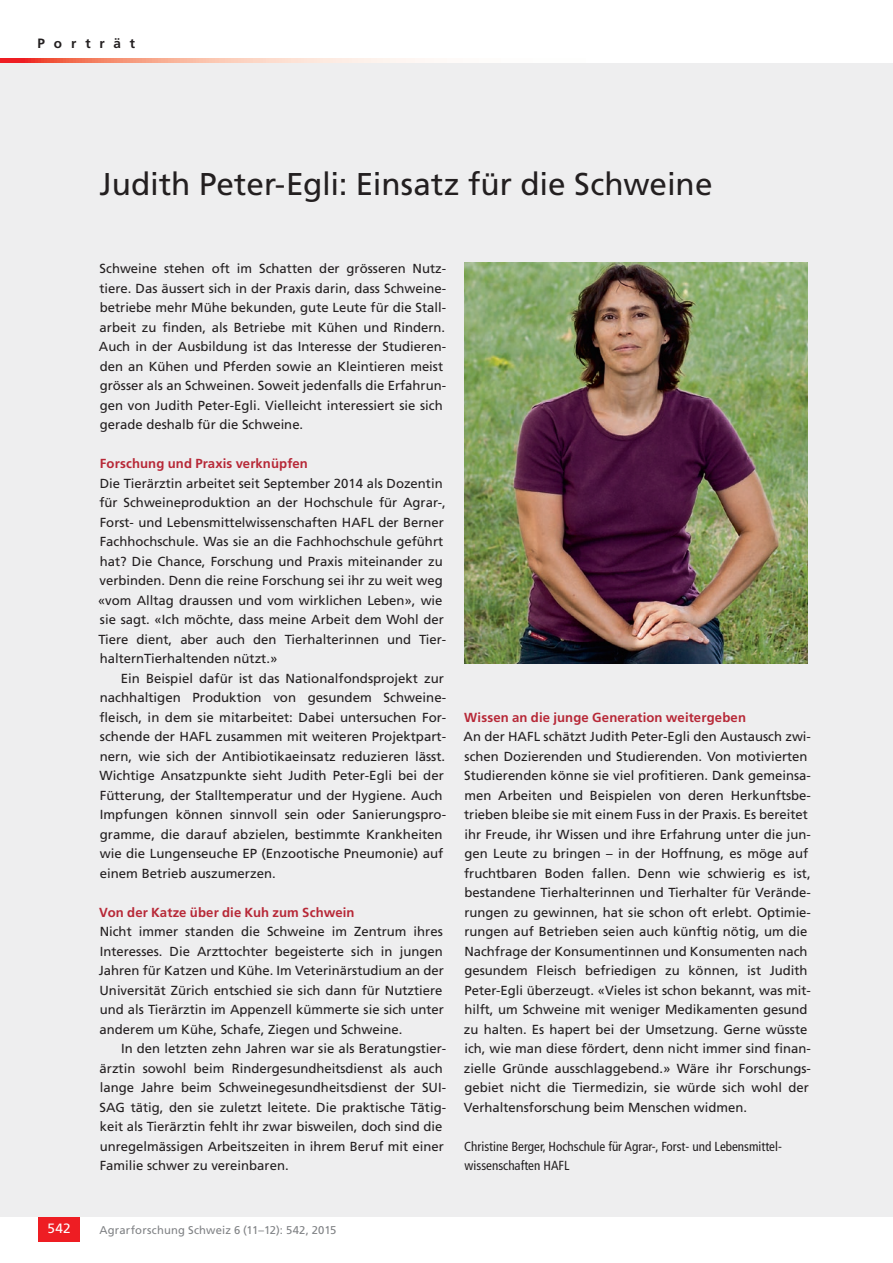
<style>
.page{position:relative;width:893px;height:1263px;background:#fff}
.page>*{position:absolute;margin:0;border:0;box-sizing:border-box;transform-origin:0 0}
.t1{font:31.5px "Frutiger LT Std";color:#231f20}
.t2{font:700 13.5px "Frutiger LT Std";letter-spacing:.655em;color:#231f20}
.t3{font:13.5px "Frutiger LT Std";color:#fff}
.t4{font:13.2px/19.5px "Frutiger LT Std";color:#231f20}
.t5{font:700 13.2px "Frutiger LT Std";letter-spacing:.01em;color:#b72837}
.t6{font:condensed 13.2px/19.5px "Frutiger LT Std";color:#231f20}
.t7{font:11.25px "Frutiger LT Std";letter-spacing:.015em;color:#808285}
</style>
<div class="page">
<hr style="left:38px;top:1216px;width:770px;height:1px;background:#ee1d23">
<div style="left:38px;top:1216px;width:42px;height:26px;background:#ee1d23"></div>
<svg style="left:0;top:58px;width:425px;height:5px;background:#f8b0a0"></svg>
<div style="left:0;top:63px;width:893px;height:1153px;background:#eeeeef"></div>
<img style="left:464px;top:262px;width:344px;height:401px">
<p class="t2" style="left:38px;top:36px;width:99px">Porträt</p>
<h1 class="t1" style="left:99px;top:166px;width:614px">Judith Peter-Egli: Einsatz für die Schweine</h1>
<p class="t3" style="left:47px;top:1221px;width:25px">542</p>
<p class="t4" style="left:99px;top:259px;width:349px">Schweine stehen oft im Schatten der grösseren Nutz&shy;tiere. Das äussert sich in der Praxis darin, dass Schweine&shy;betriebe mehr Mühe bekunden, gute Leute für die Stall&shy;arbeit zu finden, als Betriebe mit Kühen und Rindern.<br>Auch in der Ausbildung ist das Interesse der Studieren&shy;den an Kühen und Pferden sowie an Kleintieren meist grösser als an Schweinen. Soweit jedenfalls die Erfahrun&shy;gen von Judith Peter-Egli. Vielleicht interessiert sie sich gerade deshalb für die Schweine.</p>
<p class="t5" style="left:100px;top:456px;width:210px">Forschung und Praxis verknüpfen</p>
<p class="t4" style="left:98px;top:473px;width:350px">Die Tierärztin arbeitet seit September 2014 als Dozentin für Schweineproduktion an der Hochschule für Agrar-, Forst- und Lebensmittelwissenschaften HAFL der Berner Fachhochschule. Was sie an die Fachhochschule geführt hat? Die Chance, Forschung und Praxis miteinander zu verbinden. Denn die reine Forschung sei ihr zu weit weg «vom Alltag draussen und vom wirklichen Leben», wie sie sagt. «Ich möchte, dass meine Arbeit dem Wohl der Tiere dient, aber auch den Tierhalterinnen und Tier&shy;halternTierhaltenden nützt.»</p>
<p class="t4" style="left:99px;top:668px;width:348px;text-indent:21px">Ein Beispiel dafür ist das Nationalfondsprojekt zur nachhaltigen Produktion von gesundem Schweine&shy;fleisch, in dem sie mitarbeitet: Dabei untersuchen For&shy;schende der HAFL zusammen mit weiteren Projektpart&shy;nern, wie sich der Antibiotikaeinsatz reduzieren lässt.<br>Wichtige Ansatzpunkte sieht Judith Peter-Egli bei der Fütterung, der Stalltemperatur und der Hygiene. Auch Impfungen können sinnvoll sein oder Sanierungspro&shy;gramme, die darauf abzielen, bestimmte Krankheiten wie die Lungenseuche EP (Enzootische Pneumonie) auf einem Betrieb auszumerzen.</p>
<p class="t5" style="left:99px;top:904px;width:257px">Von der Katze über die Kuh zum Schwein</p>
<p class="t4" style="left:99px;top:922px;width:347px;text-align:justify">Nicht immer standen die Schweine im Zentrum ihres Interesses. Die Arzttochter begeisterte sich in jungen Jahren für Katzen und Kühe. Im Veterinärstudium an der Universität Zürich entschied sie sich dann für Nutztiere und als Tierärztin im Appenzell kümmerte sie sich unter anderem um Kühe, Schafe, Ziegen und Schweine.</p>
<p class="t4" style="left:100px;top:1039px;width:348px;text-indent:21px">In den letzten zehn Jahren war sie als Beratungstier&shy;ärztin sowohl beim Rindergesundheitsdienst als auch lange Jahre beim Schweinegesundheitsdienst der SUI-SAG tätig, den sie zuletzt leitete. Die praktische Tätig&shy;keit als Tierärztin fehlt ihr zwar bisweilen, doch sind die unregelmässigen Arbeitszeiten in ihrem Beruf mit einer Familie schwer zu vereinbaren.</p>
<p class="t5" style="left:464px;top:709px;width:283px">Wissen an die junge Generation weitergeben</p>
<p class="t4" style="left:464px;top:727px;width:349px">An der HAFL schätzt Judith Peter-Egli den Austausch zwi&shy;schen Dozierenden und Studierenden. Von motivierten Studierenden könne sie viel profitieren. Dank gemeinsa&shy;men Arbeiten und Beispielen von deren Herkunftsbe&shy;trieben bleibe sie mit einem Fuss in der Praxis. Es bereitet ihr Freude, ihr Wissen und ihre Erfahrung unter die jun&shy;gen Leute zu bringen – in der Hoffnung, es möge auf fruchtbaren Boden fallen. Denn wie schwierig es ist, bestandene Tierhalterinnen und Tierhalter für Verände&shy;rungen zu gewinnen, hat sie schon oft erlebt. Optimie&shy;rungen auf Betrieben seien auch künftig nötig, um die Nachfrage der Konsumentinnen und Konsumenten nach gesundem Fleisch befriedigen zu können, ist Judith Peter-Egli überzeugt. «Vieles ist schon bekannt, was mit&shy;hilft, um Schweine mit weniger Medikamenten gesund zu halten. Es hapert bei der Umsetzung. Gerne wüsste ich, wie man diese fördert, denn nicht immer sind finan&shy;zielle Gründe ausschlaggebend.» Wäre ihr Forschungs&shy;gebiet nicht die Tiermedizin, sie würde sich wohl der Verhaltensforschung beim Menschen widmen.</p>
<p class="t6" style="left:464px;top:1136px;width:318px">Christine Berger, Hochschule für Agrar-, Forst- und Lebensmittel&shy;wissenschaften HAFL</p>
<p class="t7" style="left:99px;top:1223px;width:239px">Agrarforschung Schweiz 6 (11–12): 542, 2015</p>
</div>
